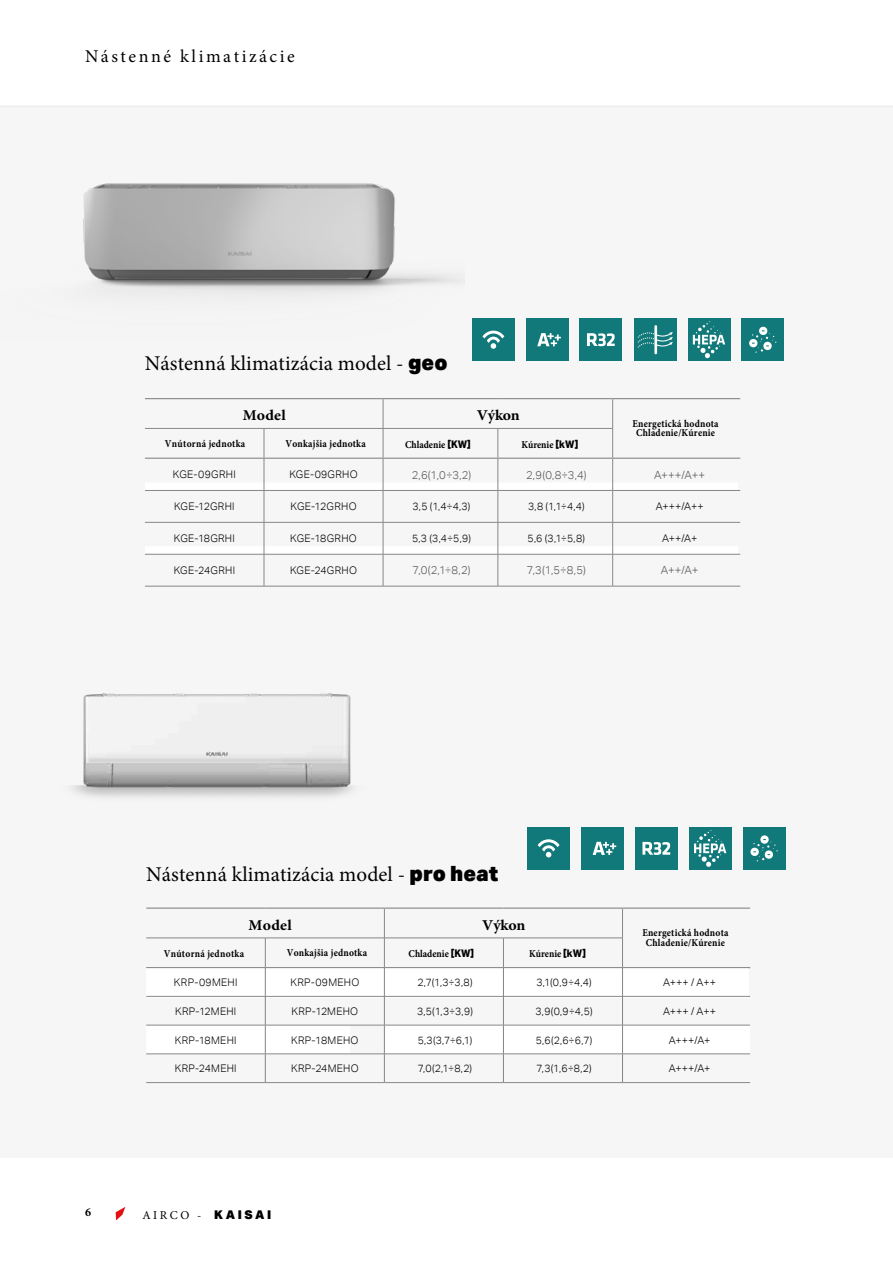
<style>
.page{position:relative;width:893px;height:1263px;background:#fff}
.page>*{position:absolute;margin:0;border:0;box-sizing:border-box;transform-origin:0 0}
.t1{font:21px "Minion Pro";letter-spacing:.005em;color:#000}
.t2{font:18px "Minion Pro";letter-spacing:.14em;color:#000}
.t3{font:700 15px "Minion Pro";letter-spacing:.01em;color:#000;scale:1.05 1}
.t4{font:12px "Minion Pro";letter-spacing:.21em;color:#000}
.t5{font:700 12px "Minion Pro";color:#000}
.t6{font:300 11.25px "Aktiv Grotesk";color:#575756}
.t7{font:300 10.5px "Aktiv Grotesk";letter-spacing:.025em;color:#000}
.t8{font:700 10.5px/9.6px "Minion Pro";letter-spacing:.025em;color:#000;text-align:center;scale:.9 1}
.t9{font:700 10.5px "Minion Pro";color:#000;scale:.9 1}
.s1{font-family:"Aktiv Grotesk";font-weight:900}
.s2{font-family:"Aktiv Grotesk";font-weight:800}
</style>
<div class="page">
<svg style="left:116px;top:1207px;width:9px;height:13px"></svg>
<div style="left:0;top:107px;width:893px;height:1050px;background:#f6f6f6"></div>
<hr style="left:0;top:106px;width:893px;height:1px;background:#ededed">
<img style="left:83px;top:183px;width:379px;height:111px">
<svg style="left:145px;top:482px;width:593px;height:72px"></svg>
<svg style="left:145px;top:514px;width:596px;height:32px"></svg>
<svg style="left:145px;top:399px;width:596px;height:83px"></svg>
<hr style="left:383px;top:459px;width:1px;height:31px;background:#878787">
<hr style="left:498px;top:459px;width:1px;height:31px;background:#878787">
<hr style="left:612px;top:459px;width:1px;height:31px;background:#878787">
<hr style="left:145px;top:490px;width:119px;height:1px;background:#878787">
<hr style="left:264px;top:490px;width:119px;height:1px;background:#878787">
<hr style="left:383px;top:490px;width:115px;height:1px;background:#878787">
<hr style="left:383px;top:491px;width:1px;height:31px;background:#878787">
<hr style="left:498px;top:490px;width:115px;height:1px;background:#878787">
<hr style="left:498px;top:491px;width:1px;height:31px;background:#878787">
<hr style="left:613px;top:490px;width:127px;height:1px;background:#878787">
<hr style="left:612px;top:491px;width:1px;height:31px;background:#878787">
<hr style="left:145px;top:522px;width:119px;height:1px;background:#878787">
<hr style="left:264px;top:522px;width:119px;height:1px;background:#878787">
<hr style="left:383px;top:522px;width:115px;height:1px;background:#878787">
<hr style="left:383px;top:522px;width:1px;height:32px;background:#878787">
<hr style="left:498px;top:522px;width:115px;height:1px;background:#878787">
<hr style="left:498px;top:522px;width:1px;height:32px;background:#878787">
<hr style="left:613px;top:522px;width:127px;height:1px;background:#878787">
<hr style="left:612px;top:522px;width:1px;height:32px;background:#878787">
<hr style="left:145px;top:554px;width:119px;height:1px;background:#878787">
<hr style="left:264px;top:554px;width:119px;height:1px;background:#878787">
<hr style="left:383px;top:554px;width:115px;height:1px;background:#878787">
<hr style="left:383px;top:554px;width:1px;height:32px;background:#878787">
<hr style="left:498px;top:554px;width:115px;height:1px;background:#878787">
<hr style="left:498px;top:554px;width:1px;height:32px;background:#878787">
<hr style="left:613px;top:554px;width:127px;height:1px;background:#878787">
<hr style="left:612px;top:554px;width:1px;height:32px;background:#878787">
<hr style="left:145px;top:586px;width:119px;height:1px;background:#878787">
<hr style="left:264px;top:586px;width:119px;height:1px;background:#878787">
<hr style="left:383px;top:586px;width:115px;height:1px;background:#878787">
<hr style="left:498px;top:586px;width:115px;height:1px;background:#878787">
<hr style="left:613px;top:586px;width:127px;height:1px;background:#878787">
<hr style="left:264px;top:459px;width:1px;height:31px;background:#878787">
<hr style="left:264px;top:491px;width:1px;height:31px;background:#878787">
<hr style="left:264px;top:522px;width:1px;height:32px;background:#878787">
<hr style="left:264px;top:554px;width:1px;height:32px;background:#878787">
<hr style="left:145px;top:398px;width:119px;height:1px;background:#878787">
<hr style="left:264px;top:398px;width:119px;height:1px;background:#878787">
<hr style="left:383px;top:398px;width:115px;height:1px;background:#878787">
<hr style="left:498px;top:398px;width:115px;height:1px;background:#878787">
<hr style="left:613px;top:398px;width:127px;height:1px;background:#878787">
<hr style="left:613px;top:458px;width:127px;height:1px;background:#878787">
<hr style="left:145px;top:458px;width:119px;height:1px;background:#878787">
<hr style="left:264px;top:458px;width:119px;height:1px;background:#878787">
<hr style="left:383px;top:458px;width:115px;height:1px;background:#878787">
<hr style="left:498px;top:458px;width:115px;height:1px;background:#878787">
<div style="left:580px;top:318px;width:42px;height:43px;background:#117979"></div>
<svg style="left:587px;top:333px;width:28px;height:13px"></svg>
<div style="left:472px;top:318px;width:43px;height:43px;background:#117979"></div>
<svg style="left:482px;top:331px;width:22px;height:18px"></svg>
<div style="left:634px;top:318px;width:43px;height:43px;background:#117979"></div>
<svg style="left:638px;top:325px;width:35px;height:29px"></svg>
<div style="left:688px;top:318px;width:42px;height:43px;background:#117979"></div>
<svg style="left:693px;top:321px;width:32px;height:37px"></svg>
<div style="left:526px;top:318px;width:42px;height:43px;background:#117979"></div>
<svg style="left:537px;top:333px;width:24px;height:13px"></svg>
<div style="left:741px;top:318px;width:43px;height:43px;background:#117979"></div>
<svg style="left:749px;top:326px;width:27px;height:27px"></svg>
<div style="left:689px;top:827px;width:42px;height:43px;background:#117979"></div>
<svg style="left:694px;top:830px;width:32px;height:37px"></svg>
<div style="left:635px;top:827px;width:43px;height:43px;background:#117979"></div>
<svg style="left:642px;top:842px;width:28px;height:13px"></svg>
<div style="left:527px;top:827px;width:43px;height:43px;background:#117979"></div>
<svg style="left:538px;top:839px;width:22px;height:18px"></svg>
<div style="left:581px;top:827px;width:43px;height:43px;background:#117979"></div>
<svg style="left:593px;top:842px;width:23px;height:13px"></svg>
<div style="left:743px;top:827px;width:42px;height:43px;background:#117979"></div>
<svg style="left:750px;top:835px;width:28px;height:26px"></svg>
<img style="left:72px;top:693px;width:282px;height:104px">
<hr style="left:146px;top:907px;width:119px;height:2px;background:#878787">
<hr style="left:265px;top:907px;width:119px;height:2px;background:#878787">
<hr style="left:384px;top:907px;width:119px;height:2px;background:#878787">
<hr style="left:503px;top:907px;width:119px;height:2px;background:#878787">
<hr style="left:622px;top:907px;width:128px;height:2px;background:#878787">
<svg style="left:146px;top:909px;width:604px;height:173px"></svg>
<hr style="left:384px;top:1053px;width:119px;height:1px;background:#878787">
<hr style="left:503px;top:1053px;width:119px;height:1px;background:#878787">
<hr style="left:622px;top:1053px;width:128px;height:1px;background:#878787">
<hr style="left:146px;top:1082px;width:119px;height:1px;background:#878787">
<hr style="left:265px;top:1082px;width:119px;height:1px;background:#878787">
<hr style="left:384px;top:1082px;width:119px;height:1px;background:#878787">
<hr style="left:503px;top:1082px;width:119px;height:1px;background:#878787">
<hr style="left:622px;top:1082px;width:128px;height:1px;background:#878787">
<h2 class="t2" style="left:85px;top:44px;width:211px">Nástenné klimatizácie</h2>
<h1 class="t1" style="left:145px;top:349px;width:304px">Nástenná klimatizácia model - <span class="s1">geo</span></h1>
<h3 class="t3" style="left:243px;top:405px;width:43px">Model</h3>
<h3 class="t3" style="left:477px;top:405px;width:43px">Výkon</h3>
<p class="t8" style="left:632px;top:418px;width:97px">Energetická hodnota<br>Chladenie/Kúrenie</p>
<p class="t8" style="left:165px;top:438px;width:91px">Vnútorná jednotka</p>
<p class="t8" style="left:285px;top:438px;width:91px">Vonkajšia jednotka</p>
<p class="t9" style="left:405px;top:437px;width:74px">Chladenie <span class="s2">[KW]</span></p>
<p class="t9" style="left:521px;top:437px;width:65px">Kúrenie <span class="s2">[kW]</span></p>
<p class="t7" style="left:173px;top:468px;width:64px">KGE-09GRHI</p>
<p class="t7" style="left:289px;top:468px;width:70px">KGE-09GRHO</p>
<p class="t6" style="left:412px;top:468px;width:61px">2,6(1,0÷3,2)</p>
<p class="t6" style="left:526px;top:468px;width:62px">2,9(0,8÷3,4)</p>
<p class="t6" style="left:654px;top:468px;width:53px">A+++/A++</p>
<p class="t7" style="left:174px;top:500px;width:62px">KGE-12GRHI</p>
<p class="t7" style="left:290px;top:500px;width:68px">KGE-12GRHO</p>
<p class="t7" style="left:413px;top:500px;width:59px">3,5 (1,4÷4,3)</p>
<p class="t7" style="left:528px;top:500px;width:58px">3,8 (1,1÷4,4)</p>
<p class="t7" style="left:656px;top:500px;width:50px">A+++/A++</p>
<p class="t7" style="left:174px;top:532px;width:62px">KGE-18GRHI</p>
<p class="t7" style="left:290px;top:532px;width:68px">KGE-18GRHO</p>
<p class="t7" style="left:412px;top:532px;width:60px">5,3 (3,4÷5,9)</p>
<p class="t7" style="left:528px;top:532px;width:59px">5,6 (3,1÷5,8)</p>
<p class="t7" style="left:662px;top:532px;width:37px">A++/A+</p>
<p class="t7" style="left:174px;top:564px;width:63px">KGE-24GRHI</p>
<p class="t7" style="left:290px;top:564px;width:68px">KGE-24GRHO</p>
<p class="t6" style="left:413px;top:564px;width:59px">7,0(2,1÷8,2)</p>
<p class="t6" style="left:527px;top:564px;width:61px">7,3(1,5÷8,5)</p>
<p class="t6" style="left:661px;top:564px;width:39px">A++/A+</p>
<h1 class="t1" style="left:146px;top:860px;width:354px">Nástenná klimatizácia model - <span class="s1">pro heat</span></h1>
<h3 class="t3" style="left:249px;top:914px;width:43px">Model</h3>
<h3 class="t3" style="left:482px;top:914px;width:43px">Výkon</h3>
<p class="t8" style="left:642px;top:928px;width:97px">Energetická hodnota<br>Chladenie/Kúrenie</p>
<p class="t8" style="left:164px;top:949px;width:91px">Vnútorná jednotka</p>
<p class="t8" style="left:287px;top:948px;width:91px">Vonkajšia jednotka</p>
<p class="t9" style="left:409px;top:946px;width:74px">Chladenie <span class="s2">[KW]</span></p>
<p class="t9" style="left:529px;top:946px;width:65px">Kúrenie <span class="s2">[kW]</span></p>
<p class="t7" style="left:174px;top:976px;width:65px">KRP-09MEHI</p>
<p class="t7" style="left:290px;top:976px;width:71px">KRP-09MEHO</p>
<p class="t7" style="left:417px;top:976px;width:57px">2,7(1,3÷3,8)</p>
<p class="t7" style="left:536px;top:976px;width:57px">3,1(0,9÷4,4)</p>
<p class="t7" style="left:663px;top:976px;width:54px">A+++ / A++</p>
<p class="t7" style="left:175px;top:1005px;width:63px">KRP-12MEHI</p>
<p class="t7" style="left:291px;top:1005px;width:68px">KRP-12MEHO</p>
<p class="t7" style="left:417px;top:1005px;width:57px">3,5(1,3÷3,9)</p>
<p class="t7" style="left:535px;top:1005px;width:59px">3,9(0,9÷4,5)</p>
<p class="t7" style="left:663px;top:1005px;width:54px">A+++ / A++</p>
<p class="t7" style="left:175px;top:1034px;width:63px">KRP-18MEHI</p>
<p class="t7" style="left:291px;top:1034px;width:69px">KRP-18MEHO</p>
<p class="t7" style="left:418px;top:1034px;width:56px">5,3(3,7÷6,1)</p>
<p class="t7" style="left:536px;top:1034px;width:58px">5,6(2,6÷6,7)</p>
<p class="t7" style="left:669px;top:1034px;width:43px">A+++/A+</p>
<p class="t7" style="left:175px;top:1062px;width:63px">KRP-24MEHI</p>
<p class="t7" style="left:291px;top:1062px;width:69px">KRP-24MEHO</p>
<p class="t7" style="left:418px;top:1062px;width:56px">7,0(2,1÷8,2)</p>
<p class="t7" style="left:536px;top:1062px;width:57px">7,3(1,6÷8,2)</p>
<p class="t7" style="left:669px;top:1062px;width:43px">A+++/A+</p>
<p class="t5" style="left:85px;top:1204px;width:7px">6</p>
<p class="t4" style="left:142px;top:1207px;width:130px">AIRCO - <span class="s1">KAISAI</span></p>
</div>
